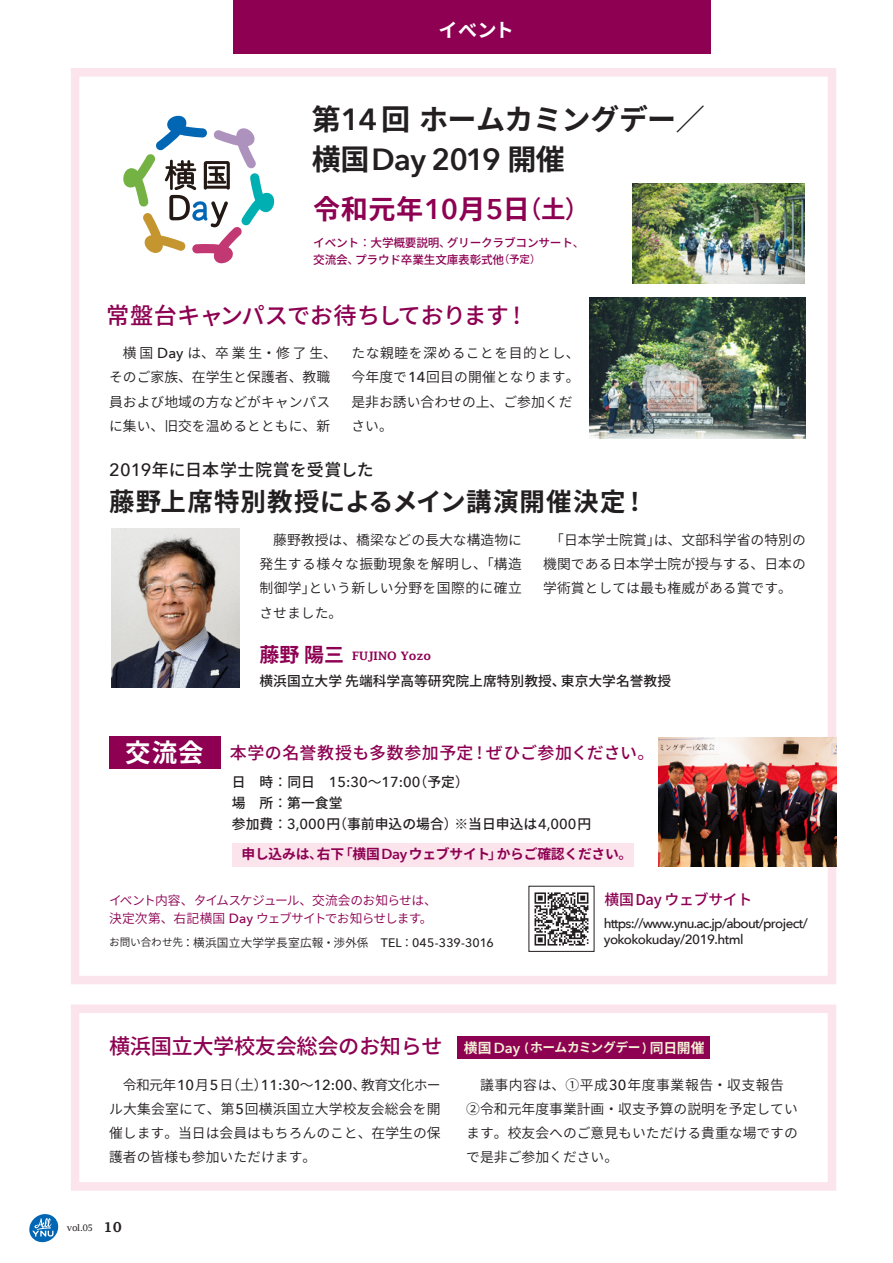
<style>
.page{position:relative;width:893px;height:1263px;background:#fff}
.page>*{position:absolute;margin:0;border:0;box-sizing:border-box;transform-origin:0 0}
.t1{font:600 30.6px "Avenir Next";letter-spacing:-.02em;color:#231f20}
.t2{font:700 29.1px "Source Han Sans";letter-spacing:-.02em;color:#231f20}
.t3{font:700 27.15px "Source Han Sans";color:#8d0052}
.t4{font:700 25.5px "Source Han Sans";letter-spacing:.04em;color:#231f20}
.t5{font:500 23.25px "Source Han Sans";letter-spacing:-.03em;color:#8d0052}
.t6{font:500 21.3px "Source Han Sans";letter-spacing:-.02em;color:#8d0052}
.t7{font:700 20.1px "Source Han Sans";color:#8d0052}
.t8{font:700 19.2px "Source Han Sans";color:#fff}
.t9{font:500 16.95px "Source Han Sans";letter-spacing:.025em;color:#8d0052}
.t10{font:500 16.95px "Source Han Sans";letter-spacing:.01em;color:#231f20}
.t11{font:500 14.85px "Source Han Sans";letter-spacing:-.02em;color:#8d0052}
.t12{font:500 14.55px "Avenir Next";color:#231f20}
.t13{font:13.8px/24.2px "Source Han Sans";color:#231f20;text-align:justify}
.t14{font:500 13.8px/21.3px "Source Han Sans";color:#231f20}
.t15{font:700 13.8px "Source Han Sans";letter-spacing:-.02em;color:#8d0052}
.t16{font:500 13.35px/15.9px "Avenir Next";letter-spacing:-.045em;color:#231f20}
.t17{font:12.75px/18.3px "Source Han Sans";letter-spacing:-.06em;color:#8d0052}
.t18{font:500 11.7px/16.5px "Source Han Sans";letter-spacing:-.02em;color:#8d0052}
.t19{font:11.7px "Source Han Sans";letter-spacing:.01em;color:#231f20}
.t20{font:600 11.7px "Lucida Fax";color:#8d0052}
.t21{font:9px "Lucida Fax";color:#231f20}
.s1{font-family:"Avenir Next";font-weight:600;font-size:30.6px}
.s2{font-weight:500}
.s3{font-family:"Source Han Sans";font-weight:700;font-size:29.1px}
.s4{font-family:"Avenir Next";font-weight:600;font-size:28.5px}
.s5{font-weight:500;font-size:24.45px}
.s6{font-size:24.45px}
.s7{font-weight:400}
.s8{font-weight:400;font-size:10.65px}
.s9{font-size:10.65px}
.s10{font-family:"Avenir Next";font-weight:500;font-size:14.55px}
.s11{font-family:"Avenir Next";font-size:17.85px}
.s12{font-weight:700;font-size:25.5px;color:#fff}
.s13{font-family:"Source Han Sans";font-size:13.8px}
.s14{font-family:"Source Han Sans";font-weight:400;font-size:13.8px}
.s15{font-family:"Avenir Next";font-size:14.55px}
.s16{font-family:"Avenir Next";font-weight:600;font-size:14.55px}
.s17{font-family:"Avenir Next";font-weight:500;font-size:13.35px}
.s18{font-family:"Avenir Next";font-weight:500;font-size:12.3px}
.s19{font-weight:700;font-size:13.8px;color:#f3f0d5}
.s20{font-family:"Avenir Next";font-weight:600;font-size:14.55px;color:#f3f0d5}
.s21{font-family:"Avenir Next";font-weight:600;font-size:13.35px;color:#f3f0d5}
.s22{font-weight:700;font-size:12.75px;color:#f3f0d5}
.s23{font-weight:600;font-size:13.8px}
</style>
<div class="page">
<div style="left:71px;top:68px;width:765px;height:916px;border:9px solid #fce4ec"></div>
<div style="left:71px;top:1004px;width:765px;height:187px;border:9px solid #fce4ec"></div>
<svg style="left:29px;top:1214px;width:30px;height:29px"></svg>
<div style="left:233px;top:0;width:478px;height:54px;background:#8d0052"></div>
<div style="left:232px;top:843px;width:402px;height:23px;background:#fce4ec"></div>
<svg style="left:123px;top:115px;width:151px;height:148px"></svg>
<div style="left:109px;top:736px;width:111px;height:32px;background:#8d0052"></div>
<div style="left:457px;top:1036px;width:252px;height:23px;background:#8d0052"></div>
<img style="left:534px;top:892px;width:55px;height:54px">
<img style="left:590px;top:298px;width:216px;height:140px">
<img style="left:632px;top:183px;width:173px;height:100px">
<img style="left:658px;top:738px;width:178px;height:128px">
<img style="left:112px;top:529px;width:127px;height:159px">
<h3 class="t8" style="left:439px;top:19px;width:77px">イベント</h3>
<h2 class="t2" style="left:312px;top:103px;width:394px">第<span class="s1">14</span>回ホームカミングデー<span class="s2">／</span></h2>
<h1 class="t1" style="left:312px;top:133px;width:255px"><span class="s3">横国</span>Day 2019 <span class="s3">開催</span></h1>
<h3 class="t3" style="left:313px;top:194px;width:278px">令和元年<span class="s4">10</span>月<span class="s4">5</span>日<span class="s5">（</span><span class="s6">土</span><span class="s5">）</span></h3>
<p class="t18" style="left:313px;top:235px;width:273px">イベント<span class="s7">：</span>大学概要説明<span class="s7">、</span>グリークラブコンサート<span class="s7">、</span>交流会<span class="s7">、</span>プラウド卒業生文庫表彰式他<span class="s8">（</span><span class="s9">予定</span><span class="s8">）</span></p>
<h3 class="t5" style="left:106px;top:302px;width:424px">常盤台キャンパスでお待ちしております<span class="s7">！</span></h3>
<p class="t13" style="left:109px;top:341px;width:230px;text-align:left">　横国 <span class="s10">Day</span> は、卒業生・修了生、そのご家族、在学生と保護者、教職員および地域の方などがキャンパスに集い、旧交を温めるとともに、新</p>
<p class="t13" style="left:351px;top:341px;width:230px;text-align:left">たな親睦を深めることを目的とし、今年度で<span class="s10">14</span>回目の開催となります。是非お誘い合わせの上、ご参加ください。</p>
<p class="t10" style="left:109px;top:460px;width:266px"><span class="s11">2019</span>年に日本学士院賞を受賞した</p>
<h3 class="t4" style="left:109px;top:487px;width:540px">藤野上席特別教授によるメイン講演開催決定<span class="s2">！</span></h3>
<p class="t13" style="left:259px;top:528px;width:264px">　藤野教授は、橋梁などの長大な構造物に発生する様々な振動現象を解明し、「構造制御学」という新しい分野を国際的に確立させました。</p>
<p class="t13" style="left:543px;top:528px;width:264px">　「日本学士院賞」は、文部科学省の特別の機関である日本学士院が授与する、日本の学術賞としては最も権威がある賞です。</p>
<h3 class="t7" style="left:259px;top:643px;width:86px">藤野 陽三</h3>
<p class="t14" style="left:259px;top:670px;width:413px">横浜国立大学 先端科学高等研究院上席特別教授、東京大学名誉教授</p>
<p class="t20" style="left:352px;top:649px;width:81px">FUJINO Yozo</p>
<p class="t9" style="left:125px;top:743px;width:531px"><span class="s12">交流会</span> 本学の名誉教授も多数参加予定<span class="s7">！</span>ぜひご参加ください<span class="s7">。</span></p>
<p class="t12" style="left:232px;top:769px;width:238px"><span class="s13">日　時</span><span class="s14">：</span><span class="s13">同日　</span>15:30<span class="s14">～</span>17:00<span class="s14">（</span><span class="s13">予定</span><span class="s14">）</span></p>
<p class="t14" style="left:232px;top:792px;width:361px">場　所<span class="s7">：</span>第一食堂<br>参加費<span class="s7">：</span><span class="s15">3,000</span>円<span class="s7">（</span>事前申込の場合<span class="s7">）※</span>当日申込は<span class="s15">4,000</span>円</p>
<p class="t15" style="left:242px;top:846px;width:392px">申し込みは<span class="s2">、</span>右下<span class="s2">「</span>横国<span class="s16">Day</span>ウェブサイト<span class="s2">」</span>からご確認ください<span class="s2">。</span></p>
<p class="t17" style="left:109px;top:891px;width:329px">イベント内容、タイムスケジュール、交流会のお知らせは、決定次第、右記横国 <span class="s17">Day</span> ウェブサイトでお知らせします。</p>
<p class="t19" style="left:109px;top:936px;width:386px"><span class="s9">お問い合わせ先</span>：横浜国立大学学長室広報・渉外係 <span class="s18">TEL</span>：<span class="s18">045-339-3016</span></p>
<p class="t11" style="left:605px;top:891px;width:149px">横国Day ウェブサイト</p>
<p class="t16" style="left:604px;top:915px;width:206px">https://www.ynu.ac.jp/about/project/ yokokokuday/2019.html</p>
<h3 class="t6" style="left:109px;top:1034px;width:597px">横浜国立大学校友会総会のお知らせ <span class="s19">横国</span> <span class="s20">Day</span> <span class="s21">(</span><span class="s22">ホームカミングデー</span><span class="s21">)</span> <span class="s19">同日開催</span></h3>
<p class="t13" style="left:109px;top:1073px;width:333px">　令和元年<span class="s10">10</span>月<span class="s10">5</span>日（土）<span class="s10">11:30</span>～<span class="s10">12:00</span>、教育文化ホール大集会室にて、第<span class="s10">5</span>回横浜国立大学校友会総会を開催します。当日は会員はもちろんのこと、在学生の保護者の皆様も参加いただけます。</p>
<p class="t13" style="left:466px;top:1073px;width:333px">　議事内容は、①平成<span class="s10">30</span>年度事業報告・収支報告　②令和元年度事業計画・収支予算の説明を予定しています。校友会へのご意見もいただける貴重な場ですので是非ご参加ください。</p>
<p class="t21" style="left:67px;top:1222px;width:56px">vol.05 <span class="s23">10</span></p>
</div>
